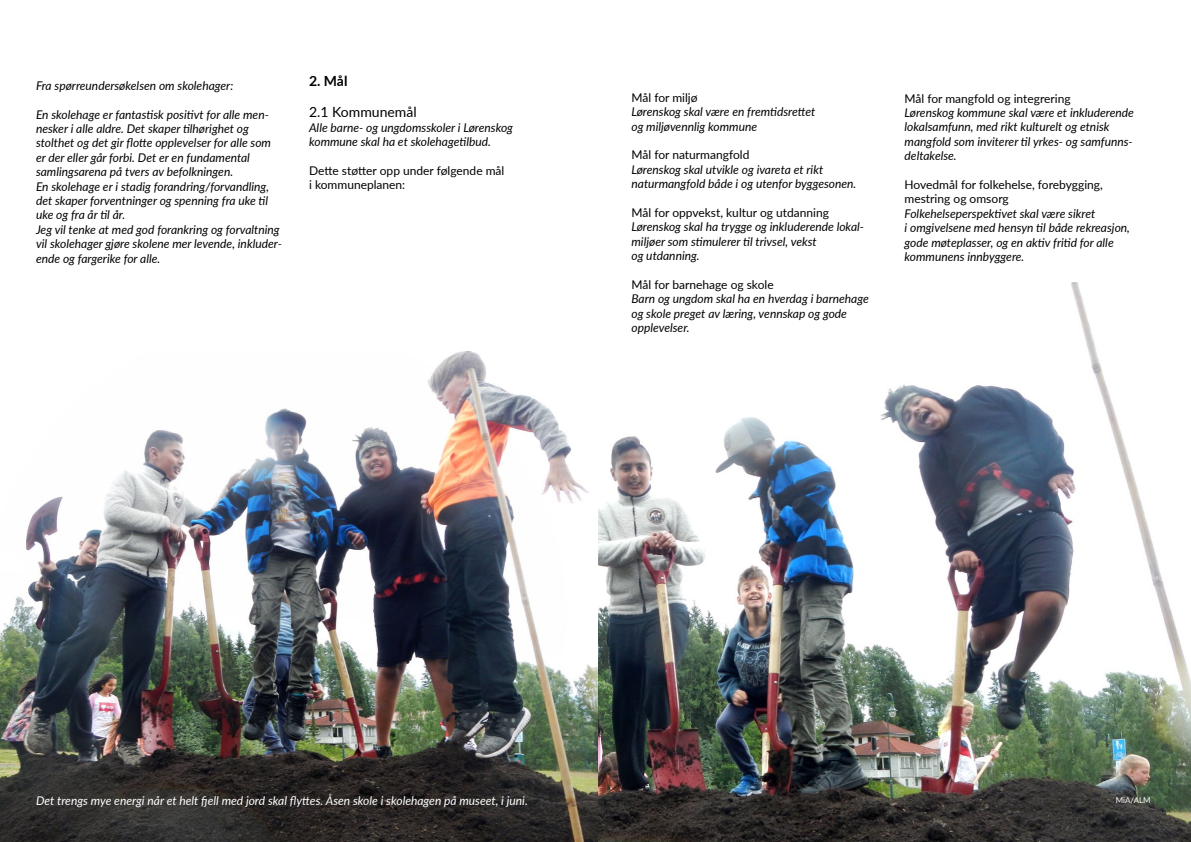
<style>
.page{position:relative;width:1191px;height:842px;background:#fff}
.page>*{position:absolute;margin:0;border:0;box-sizing:border-box;transform-origin:0 0}
.t1{font:14px "Lato";color:#000}
.t2{font:700 14px "Lato";color:#000}
.t3{font:italic 12px/14.4px "Lato";color:#000}
.t4{font:12px/14.4px "Lato";color:#000}
.t5{font:italic 12px "Lato";color:#fff}
.t6{font:8px "Lato";color:#fff}
</style>
<div class="page">
<img style="left:597px;top:282px;width:594px;height:560px">
<img style="left:0;top:351px;width:597px;height:491px">
<p class="t3" style="left:36px;top:78px;width:199px">Fra spørreundersøkelsen om skolehager:</p>
<p class="t3" style="left:36px;top:106px;width:247px">En skolehage er fantastisk positivt for alle men&shy;nesker i alle aldre. Det skaper tilhørighet og stolthet og det gir flotte opplevelser for alle som er der eller går forbi. Det er en fundamental samlingsarena på tvers av befolkningen.<br>En skolehage er i stadig forandring/forvandling, det skaper forventninger og spenning fra uke til uke og fra år til år.<br>Jeg vil tenke at med god forankring og forvaltning vil skolehager gjøre skolene mer levende, inkluder&shy;ende og fargerike for alle.</p>
<p class="t2" style="left:309px;top:71px;width:40px">2. Mål</p>
<p class="t1" style="left:309px;top:102px;width:109px">2.1 Kommunemål</p>
<p class="t3" style="left:309px;top:120px;width:205px">Alle barne- og ungdomsskoler i Lørenskog kommune skal ha et skolehagetilbud.</p>
<p class="t4" style="left:309px;top:163px;width:197px">Dette støtter opp under følgende mål i kommuneplanen:</p>
<p class="t4" style="left:631px;top:90px;width:68px">Mål for miljø</p>
<p class="t3" style="left:631px;top:104px;width:185px">Lørenskog skal være en fremtidsrettet og miljøvennlig kommune</p>
<p class="t4" style="left:631px;top:147px;width:119px">Mål for naturmangfold</p>
<p class="t3" style="left:631px;top:162px;width:226px">Lørenskog skal utvikle og ivareta et rikt naturmangfold både i og utenfor byggesonen.</p>
<p class="t4" style="left:631px;top:205px;width:199px">Mål for oppvekst, kultur og utdanning</p>
<p class="t3" style="left:631px;top:219px;width:234px">Lørenskog skal ha trygge og inkluderende lokal&shy;miljøer som stimulerer til trivsel, vekst<br>og utdanning.</p>
<p class="t4" style="left:631px;top:277px;width:144px">Mål for barnehage og skole</p>
<p class="t3" style="left:631px;top:291px;width:239px">Barn og ungdom skal ha en hverdag i barnehage og skole preget av læring, vennskap og gode opplevelser.</p>
<p class="t4" style="left:904px;top:91px;width:168px">Mål for mangfold og integrering</p>
<p class="t3" style="left:904px;top:105px;width:231px">Lørenskog kommune skal være et inkluderende lokalsamfunn, med rikt kulturelt og etnisk mangfold som inviterer til yrkes- og samfunns&shy;deltakelse.</p>
<p class="t4" style="left:904px;top:177px;width:200px">Hovedmål for folkehelse, forebygging, mestring og omsorg</p>
<p class="t3" style="left:904px;top:206px;width:227px">Folkehelseperspektivet skal være sikret<br>i omgivelsene med hensyn til både rekreasjon, gode møteplasser, og en aktiv fritid for alle kommunens innbyggere.</p>
<p class="t5" style="left:36px;top:792px;width:493px">Det trengs mye energi når et helt fjell med jord skal flyttes. Åsen skole i skolehagen på museet, i juni.</p>
<p class="t6" style="left:1115px;top:794px;width:36px">MiA/ALM</p>
</div>
